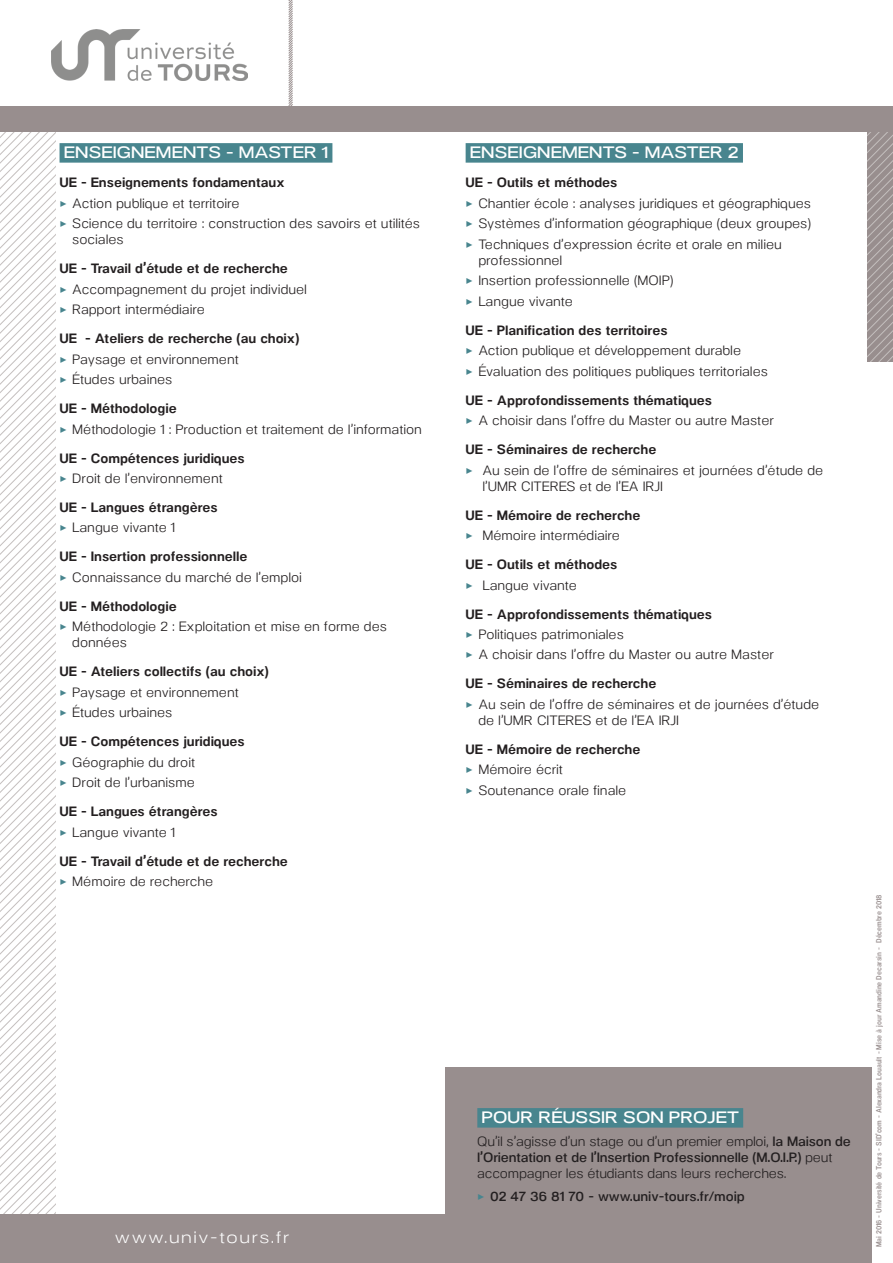
<style>
.page{position:relative;width:893px;height:1263px;background:#fff}
.page>*{position:absolute;margin:0;border:0;box-sizing:border-box;transform-origin:0 0}
.SHS_stabilo{font:600 16.5px "Neo Gram Extended";letter-spacing:.01em;color:#fff}
.t1{font:16.5px "Neo Gram Extended";letter-spacing:.1em;color:#fff}
.t2{font:13.5px/16.2px "Neo Gram";color:#231f20}
.Parag_sdt{font:700 13.5px "Neo Gram";color:#231f20}
.t3{font:600 13.5px "Neo Gram";color:#231f20}
.t4{font:600 7.5px "Neo Gram Condensed";letter-spacing:-.01em;color:#988e8e}
.s1{color:#48858e}
.s2{font-weight:600}
</style>
<div class="page">
<svg style="left:0;top:132px;width:55px;height:1082px"></svg>
<svg style="left:288px;top:0;width:5px;height:106px"></svg>
<svg style="left:867px;top:132px;width:26px;height:229px;background:#9f9695"></svg>
<div style="left:0;top:1214px;width:446px;height:49px;background:#988e8e"></div>
<div style="left:445px;top:1067px;width:427px;height:196px;background:#988e8e"></div>
<div style="left:0;top:106px;width:893px;height:26px;background:#988e8e"></div>
<img style="left:51px;top:30px;width:196px;height:51px">
<div style="left:477px;top:1108px;width:266px;height:19px;background:#48858e"></div>
<div style="left:60px;top:143px;width:272px;height:20px;background:#48858e"></div>
<div style="left:466px;top:143px;width:277px;height:20px;background:#48858e"></div>
<p class="SHS_stabilo" style="left:64px;top:141px;width:266px">ENSEIGNEMENTS - MASTER 1</p>
<p class="Parag_sdt" style="left:60px;top:173px;width:227px">UE - Enseignements fondamentaux</p>
<p class="t2" style="left:60px;top:194px;width:182px"><span class="s1">✓</span> Action publique et territoire</p>
<p class="t2" style="left:72px;top:215px;width:349px;text-indent:-13px"><span class="s1">✓</span> Science du territoire : construction des savoirs et utilités sociales</p>
<p class="Parag_sdt" style="left:60px;top:259px;width:230px">UE - Travail d’étude et de recherche</p>
<p class="t2" style="left:60px;top:280px;width:249px"><span class="s1">✓</span> Accompagnement du projet individuel</p>
<p class="t2" style="left:60px;top:301px;width:147px"><span class="s1">✓</span> Rapport intermédiaire</p>
<p class="Parag_sdt" style="left:60px;top:329px;width:241px">UE - Ateliers de recherche (au choix)</p>
<p class="t2" style="left:60px;top:350px;width:181px"><span class="s1">✓</span> Paysage et environnement</p>
<p class="t2" style="left:60px;top:370px;width:114px"><span class="s1">✓</span> Études urbaines</p>
<p class="Parag_sdt" style="left:60px;top:398px;width:119px">UE - Méthodologie</p>
<p class="t2" style="left:60px;top:420px;width:364px"><span class="s1">✓</span> Méthodologie 1 : Production et traitement de l’information</p>
<p class="Parag_sdt" style="left:60px;top:448px;width:187px">UE - Compétences juridiques</p>
<p class="t2" style="left:60px;top:469px;width:165px"><span class="s1">✓</span> Droit de l’environnement</p>
<p class="Parag_sdt" style="left:60px;top:497px;width:160px">UE - Langues étrangères</p>
<p class="t2" style="left:60px;top:519px;width:117px"><span class="s1">✓</span> Langue vivante 1</p>
<p class="Parag_sdt" style="left:60px;top:547px;width:189px">UE - Insertion professionnelle</p>
<p class="t2" style="left:60px;top:568px;width:244px"><span class="s1">✓</span> Connaissance du marché de l’emploi</p>
<p class="Parag_sdt" style="left:60px;top:596px;width:119px">UE - Méthodologie</p>
<p class="t2" style="left:72px;top:617px;width:316px;text-indent:-13px"><span class="s1">✓</span> Méthodologie 2 : Exploitation et mise en forme des données</p>
<p class="Parag_sdt" style="left:60px;top:662px;width:211px">UE - Ateliers collectifs (au choix)</p>
<p class="t2" style="left:60px;top:683px;width:181px"><span class="s1">✓</span> Paysage et environnement</p>
<p class="t2" style="left:60px;top:704px;width:114px"><span class="s1">✓</span> Études urbaines</p>
<p class="Parag_sdt" style="left:60px;top:732px;width:187px">UE - Compétences juridiques</p>
<p class="t2" style="left:60px;top:753px;width:137px"><span class="s1">✓</span> Géographie du droit</p>
<p class="t2" style="left:60px;top:773px;width:137px"><span class="s1">✓</span> Droit de l’urbanisme</p>
<p class="Parag_sdt" style="left:60px;top:801px;width:160px">UE - Langues étrangères</p>
<p class="t2" style="left:60px;top:823px;width:117px"><span class="s1">✓</span> Langue vivante 1</p>
<p class="Parag_sdt" style="left:60px;top:851px;width:230px">UE - Travail d’étude et de recherche</p>
<p class="t2" style="left:60px;top:872px;width:155px"><span class="s1">✓</span> Mémoire de recherche</p>
<p class="t1" style="left:115px;top:1225px;width:175px">www.univ-tours.fr</p>
<p class="SHS_stabilo" style="left:470px;top:141px;width:270px">ENSEIGNEMENTS - MASTER 2</p>
<p class="Parag_sdt" style="left:466px;top:173px;width:153px">UE - Outils et méthodes</p>
<p class="t2" style="left:466px;top:194px;width:347px"><span class="s1">✓</span> Chantier école : analyses juridiques et géographiques</p>
<p class="t2" style="left:466px;top:215px;width:347px"><span class="s1">✓</span> Systèmes d’information géographique (deux groupes)</p>
<p class="t2" style="left:478px;top:235px;width:305px;text-indent:-13px"><span class="s1">✓</span> Techniques d’expression écrite et orale en milieu professionnel</p>
<p class="t2" style="left:466px;top:272px;width:209px"><span class="s1">✓</span> Insertion professionnelle (MOIP)</p>
<p class="t2" style="left:466px;top:292px;width:109px"><span class="s1">✓</span> Langue vivante</p>
<p class="Parag_sdt" style="left:466px;top:320px;width:204px">UE - Planification des territoires</p>
<p class="t2" style="left:466px;top:341px;width:277px"><span class="s1">✓</span> Action publique et développement durable</p>
<p class="t2" style="left:466px;top:362px;width:304px"><span class="s1">✓</span> Évaluation des politiques publiques territoriales</p>
<p class="Parag_sdt" style="left:466px;top:390px;width:248px">UE - Approfondissements thématiques</p>
<p class="t2" style="left:466px;top:411px;width:310px"><span class="s1">✓</span> A choisir dans l’offre du Master ou autre Master</p>
<p class="Parag_sdt" style="left:466px;top:439px;width:192px">UE - Séminaires de recherche</p>
<p class="t2" style="left:482px;top:461px;width:342px;text-indent:-17px"><span class="s1">✓</span> Au sein de l’offre de séminaires et journées d’étude de l’UMR CITERES et de l’EA IRJI</p>
<p class="Parag_sdt" style="left:466px;top:505px;width:176px">UE - Mémoire de recherche</p>
<p class="t2" style="left:466px;top:526px;width:156px"><span class="s1">✓</span> Mémoire intermédiaire</p>
<p class="Parag_sdt" style="left:466px;top:554px;width:153px">UE - Outils et méthodes</p>
<p class="t2" style="left:466px;top:576px;width:113px"><span class="s1">✓</span> Langue vivante</p>
<p class="Parag_sdt" style="left:466px;top:604px;width:248px">UE - Approfondissements thématiques</p>
<p class="t2" style="left:466px;top:625px;width:160px"><span class="s1">✓</span> Politiques patrimoniales</p>
<p class="t2" style="left:466px;top:646px;width:310px"><span class="s1">✓</span> A choisir dans l’offre du Master ou autre Master</p>
<p class="Parag_sdt" style="left:466px;top:674px;width:192px">UE - Séminaires de recherche</p>
<p class="t2" style="left:478px;top:695px;width:342px;text-indent:-13px"><span class="s1">✓</span> Au sein de l’offre de séminaires et de journées d’étude de l’UMR CITERES et de l’EA IRJI</p>
<p class="Parag_sdt" style="left:466px;top:739px;width:176px">UE - Mémoire de recherche</p>
<p class="t2" style="left:466px;top:761px;width:99px"><span class="s1">✓</span> Mémoire écrit</p>
<p class="t2" style="left:466px;top:781px;width:162px"><span class="s1">✓</span> Soutenance orale finale</p>
<p class="SHS_stabilo" style="left:482px;top:1105px;width:259px">POUR RÉUSSIR SON PROJET</p>
<p class="t2" style="left:477px;top:1132px;width:375px">Qu’il s’agisse d’un stage ou d’un premier emploi, <span class="s2">la Maison de l’Orientation et de l’Insertion Professionnelle (M.O.I.P.)</span> peut accompagner les étudiants dans leurs recherches.</p>
<p class="t3" style="left:477px;top:1186px;width:269px"><span class="s1">✓</span> 02 47 36 81 70 - www.univ-tours.fr/moip</p>
<p class="t4" style="left:873px;top:1247px;width:355px;rotate:-90deg">Mai 2016 - Université de Tours - SID’com - Alexandra Louault - Mise à jour Amandine Decarsin - Décembre 2018</p>
</div>
